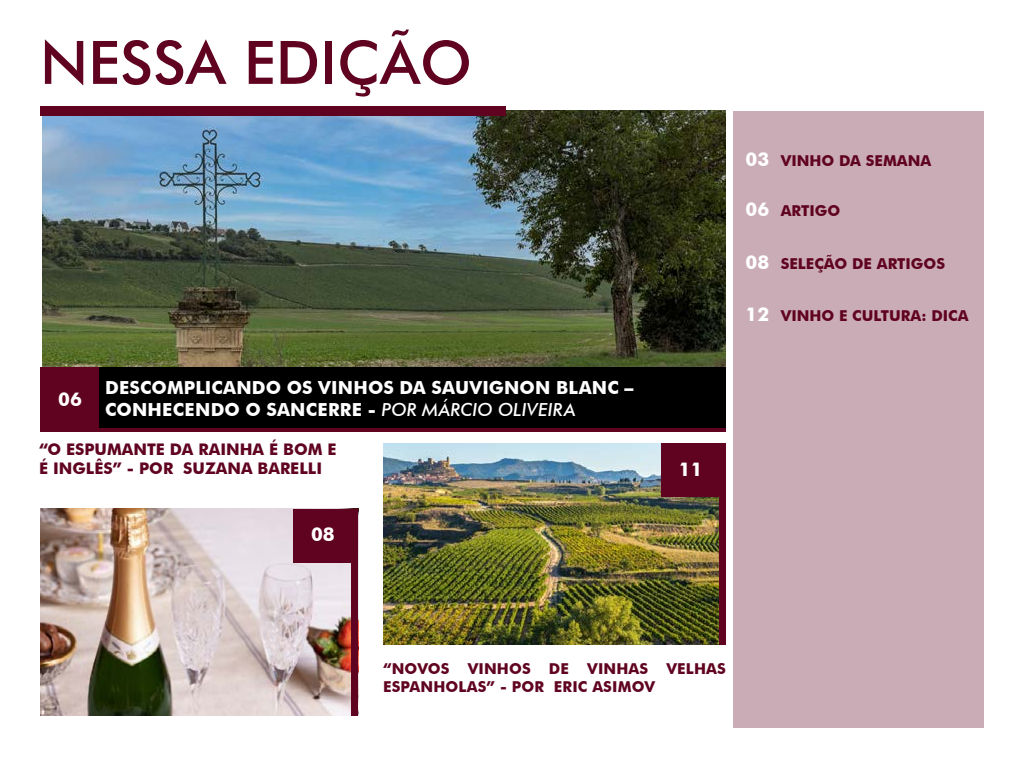
<style>
.page{position:relative;width:1024px;height:768px;background:#fff}
.page>*{position:absolute;margin:0;border:0;box-sizing:border-box;transform-origin:0 0}
.t1{font:500 60px "Futura BT";color:#600320}
.t2{font:700 19px "Futura BT";color:#fff}
.t3{font:700 18px/21.6px "Futura BT";letter-spacing:.01em;color:#fff}
.t4{font:700 16px/19.2px "Futura BT";color:#600320}
.t5{font:700 15px/18px "Futura BT";color:#600320}
.s1{font-weight:500;font-style:italic}
.s2{font-size:19px;color:#fff}
</style>
<div class="page">
<img style="left:383px;top:444px;width:336px;height:201px">
<div style="left:733px;top:111px;width:251px;height:617px;background:#caacb6"></div>
<img style="left:43px;top:110px;width:683px;height:257px">
<svg style="left:100px;top:427px;width:626px;height:4px;background:#480218"></svg>
<div style="left:40px;top:367px;width:60px;height:64px;background:#600320"></div>
<div style="left:662px;top:444px;width:58px;height:53px;background:#600320"></div>
<img style="left:40px;top:509px;width:318px;height:207px">
<div style="left:294px;top:509px;width:58px;height:54px;background:#600320"></div>
<div style="left:351px;top:509px;width:7px;height:206px;background:#600320"></div>
<div style="left:719px;top:444px;width:7px;height:201px;background:#600320"></div>
<div style="left:99px;top:367px;width:627px;height:60px;background:#000"></div>
<div style="left:40px;top:107px;width:466px;height:9px;background:#600320"></div>
<h1 class="t1" style="left:40px;top:26px;width:434px">NESSA EDIÇÃO</h1>
<p class="t3" style="left:105px;top:377px;width:530px">DESCOMPLICANDO OS VINHOS DA SAUVIGNON BLANC –<br>CONHECENDO O SANCERRE - <span class="s1">POR MÁRCIO OLIVEIRA</span></p>
<p class="t4" style="left:39px;top:440px;width:299px">“O ESPUMANTE DA RAINHA É BOM E<br>É INGLÊS” - POR SUZANA BARELLI</p>
<p class="t2" style="left:58px;top:388px;width:25px">06</p>
<p class="t2" style="left:311px;top:523px;width:25px">08</p>
<p class="t2" style="left:679px;top:458px;width:25px">11</p>
<p class="t5" style="left:746px;top:152px;width:187px"><span class="s2">03</span> VINHO DA SEMANA</p>
<p class="t5" style="left:746px;top:202px;width:96px"><span class="s2">06</span> ARTIGO</p>
<p class="t5" style="left:746px;top:254px;width:201px"><span class="s2">08</span> SELEÇÃO DE ARTIGOS</p>
<p class="t5" style="left:746px;top:307px;width:224px"><span class="s2">12</span> VINHO E CULTURA: DICA</p>
<p class="t5" style="left:383px;top:659px;width:344px">“NOVOS VINHOS DE VINHAS VELHAS<br>ESPANHOLAS” - POR ERIC ASIMOV</p>
</div>
